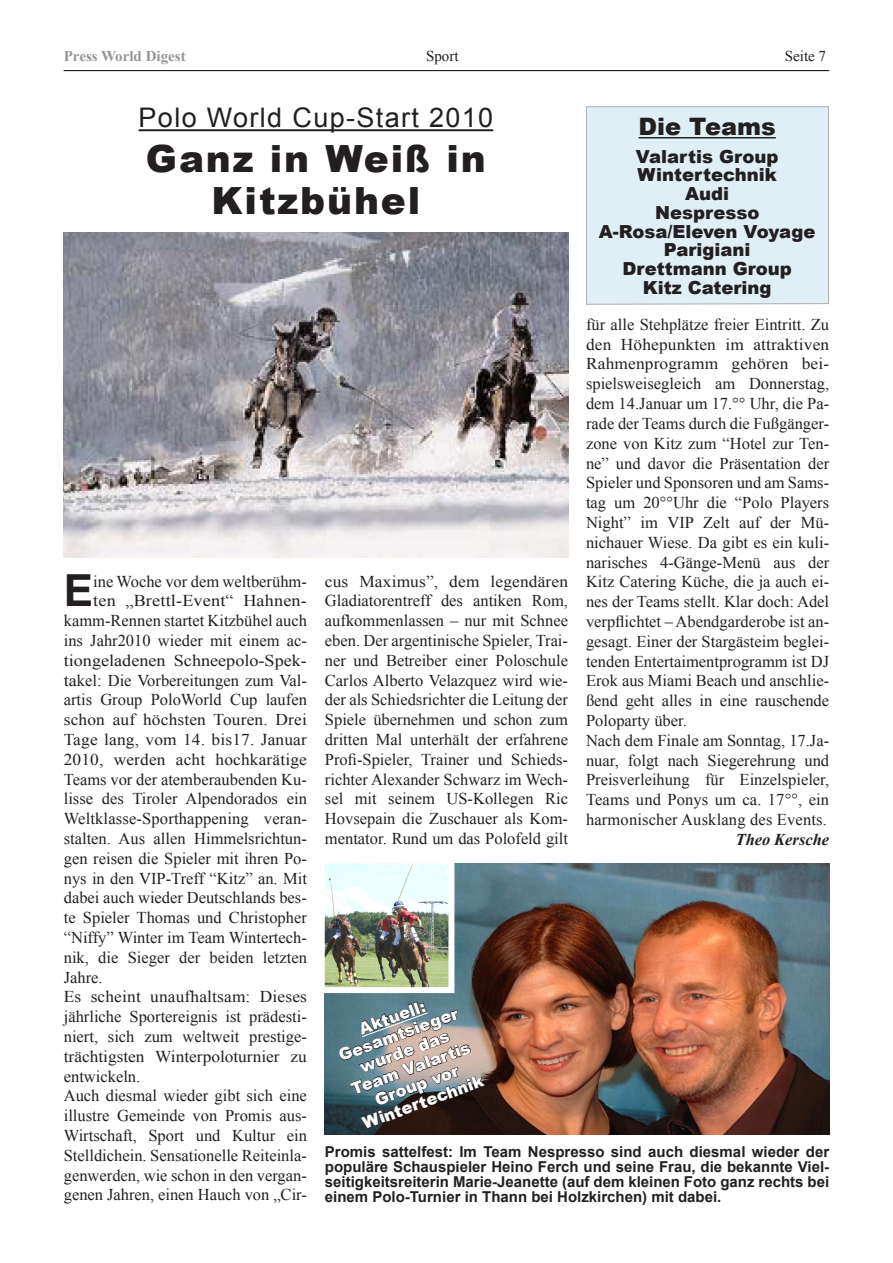
<style>
.page{position:relative;width:893px;height:1263px;background:#fff}
.page>*{position:absolute;margin:0;border:0;box-sizing:border-box;transform-origin:0 0}
.t1{font:700 44.1px "Arial";color:#231f20}
._5-Titel_klein{font:900 37.5px "Arial";letter-spacing:.05em;color:#231f20}
._5-Titel_klein-2{font:27px "Arial";letter-spacing:.05em;color:#231f20}
._5-Titel_klein-3{font:900 24px "Arial";color:#231f20}
._5-Titel_klein-4{font:900 18px "Arial";color:#231f20}
.t2{font:16.5px/19.8px "Times New Roman";color:#231f20;text-align:justify}
.t3{font:16.5px/19.8px "Times New Roman";color:#231f20;text-align:justify;scale:1.05 1}
.t4{font:16.5px "Times New Roman";color:#231f20;scale:1.1 1}
.t5{font:900 16.5px "Arial";color:#fff}
.t6{font:italic 700 16.5px "Times New Roman";color:#231f20}
.t7{font:700 15px/15px "Arial";color:#231f20;text-align:justify}
._3-Grundschrift_ohne{font:700 15px "Times New Roman";color:#939598}
._3-Grundschrift_ohne-2{font:15px "Times New Roman";color:#231f20}
</style>
<div class="page">
<hr style="left:64px;top:70px;width:765px;height:1px;background:#231f20">
<hr style="left:139px;top:129px;width:354px;height:2px;background:#231f20">
<img style="left:325px;top:864px;width:504px;height:270px">
<img style="left:64px;top:233px;width:504px;height:324px">
<div style="left:586px;top:106px;width:243px;height:199px;background:#e0eff6"></div>
<hr style="left:639px;top:137px;width:137px;height:1px;background:#231f20">
<img style="left:326px;top:864px;width:121px;height:122px">
<div style="left:319px;top:857px;width:135px;height:136px;border:6px solid #fff"></div>
<svg style="left:338px;top:1001px;width:148px;height:128px;background:#606769"></svg>
<p class="_3-Grundschrift_ohne" style="left:64px;top:46px;width:123px">Press World Digest</p>
<p class="_3-Grundschrift_ohne-2" style="left:426px;top:46px;width:34px">Sport</p>
<p class="_3-Grundschrift_ohne-2" style="left:785px;top:46px;width:43px">Seite 7</p>
<p class="_5-Titel_klein-2" style="left:139px;top:100px;width:356px">Polo World Cup-Start 2010</p>
<p class="_5-Titel_klein" style="left:146px;top:132px;width:341px">Ganz in Weiß in</p>
<p class="_5-Titel_klein" style="left:212px;top:174px;width:210px">Kitzbühel</p>
<p class="_5-Titel_klein-3" style="left:639px;top:109px;width:139px">Die Teams</p>
<p class="_5-Titel_klein-4" style="left:636px;top:143px;width:144px">Valartis Group</p>
<p class="_5-Titel_klein-4" style="left:638px;top:162px;width:141px">Wintertechnik</p>
<p class="_5-Titel_klein-4" style="left:685px;top:181px;width:45px">Audi</p>
<p class="_5-Titel_klein-4" style="left:655px;top:199px;width:106px">Nespresso</p>
<p class="_5-Titel_klein-4" style="left:599px;top:218px;width:218px">A-Rosa/Eleven Voyage</p>
<p class="_5-Titel_klein-4" style="left:664px;top:237px;width:88px">Parigiani</p>
<p class="_5-Titel_klein-4" style="left:622px;top:256px;width:171px">Drettmann Group</p>
<p class="_5-Titel_klein-4" style="left:643px;top:274px;width:130px">Kitz Catering</p>
<p class="t1" style="left:64px;top:561px;width:31px">E</p>
<p class="t2" style="left:93px;top:571px;width:215px">ine Woche vor dem weltberühm-</p>
<p class="t4" style="left:93px;top:590px;width:196px">ten „Brettl-Event“ Hahnen-</p>
<p class="t2" style="left:64px;top:610px;width:245px">kamm-Rennen startet Kitzbühel auch</p>
<p class="t2" style="left:64px;top:630px;width:245px">ins Jahr2010 wieder mit einem ac-</p>
<p class="t4" style="left:64px;top:649px;width:223px">tiongeladenen Schneepolo-Spek-</p>
<p class="t4" style="left:64px;top:669px;width:223px">takel: Die Vorbereitungen zum Val-</p>
<p class="t2" style="left:64px;top:690px;width:245px">artis Group PoloWorld Cup laufen</p>
<p class="t3" style="left:64px;top:709px;width:233px">schon auf höchsten Touren. Drei</p>
<p class="t3" style="left:64px;top:729px;width:233px">Tage lang, vom 14. bis17. Januar</p>
<p class="t3" style="left:64px;top:749px;width:233px">2010, werden acht hochkarätige</p>
<p class="t2" style="left:64px;top:769px;width:245px">Teams vor der atemberaubenden Ku-</p>
<p class="t2" style="left:64px;top:789px;width:245px">lisse des Tiroler Alpendorados ein</p>
<p class="t2" style="left:64px;top:808px;width:245px">Weltklasse-Sporthappening veran-</p>
<p class="t2" style="left:64px;top:828px;width:245px">stalten. Aus allen Himmelsrichtun-</p>
<p class="t2" style="left:64px;top:848px;width:245px">gen reisen die Spieler mit ihren Po-</p>
<p class="t2" style="left:64px;top:868px;width:245px">nys in den VIP-Treff “Kitz” an. Mit</p>
<p class="t2" style="left:64px;top:888px;width:245px">dabei auch wieder Deutschlands bes-</p>
<p class="t2" style="left:64px;top:907px;width:245px">te Spieler Thomas und Christopher</p>
<p class="t2" style="left:64px;top:927px;width:245px">“Niffy” Winter im Team Wintertech-</p>
<p class="t2" style="left:64px;top:947px;width:245px">nik, die Sieger der beiden letzten</p>
<p class="t2" style="left:64px;top:967px;width:40px">Jahre.</p>
<p class="t3" style="left:64px;top:987px;width:233px">Es scheint unaufhaltsam: Dieses jährliche Sportereignis ist prädesti&shy;niert, sich zum weltweit prestige&shy;trächtigsten Winterpoloturnier zu entwickeln.</p>
<p class="t2" style="left:64px;top:1086px;width:245px">Auch diesmal wieder gibt sich eine illustre Gemeinde von Promis aus-Wirtschaft, Sport und Kultur ein Stelldichein. Sensationelle Reiteinla&shy;genwerden, wie schon in den vergan&shy;genen Jahren, einen Hauch von „Cir-</p>
<p class="t3" style="left:325px;top:571px;width:233px">cus Maximus”, dem legendären Gladiatorentreff des antiken Rom, aufkommenlassen – nur mit Schnee eben. Der argentinische Spieler, Trai&shy;ner und Betreiber einer Poloschule Carlos Alberto Velazquez wird wie&shy;der als Schiedsrichter die Leitung der Spiele übernehmen und schon zum dritten Mal unterhält der erfahrene Profi-Spieler, Trainer und Schieds&shy;richter Alexander Schwarz im Wech&shy;sel mit seinem US-Kollegen Ric Hovsepain die Zuschauer als Kom&shy;mentator. Rund um das Polofeld gilt</p>
<p class="t2" style="left:586px;top:314px;width:245px">für alle Stehplätze freier Eintritt. Zu den Höhepunkten im attraktiven Rahmenprogramm gehören bei&shy;spielsweisegleich am Donnerstag, dem 14.Januar um 17.°° Uhr, die Pa&shy;rade der Teams durch die Fußgänger&shy;zone von Kitz zum “Hotel zur Ten&shy;ne” und davor die Präsentation der Spieler und Sponsoren und am Sams&shy;tag um 20°°Uhr die “Polo Players Night” im VIP Zelt auf der Mü&shy;nichauer Wiese. Da gibt es ein kuli&shy;narisches 4-Gänge-Menü aus der Kitz Catering Küche, die ja auch ei&shy;nes der Teams stellt. Klar doch: Adel verpflichtet – Abendgarderobe ist an&shy;gesagt. Einer der Stargästeim beglei&shy;tenden Entertaimentprogramm ist DJ Erok aus Miami Beach und anschlie&shy;ßend geht alles in eine rauschende Poloparty über.</p>
<p class="t2" style="left:586px;top:730px;width:245px">Nach dem Finale am Sonntag, 17.Ja&shy;nuar, folgt nach Siegerehrung und Preisverleihung für Einzelspieler, Teams und Ponys um ca. 17°°, ein harmonischer Ausklang des Events.</p>
<p class="t6" style="left:736px;top:828px;width:95px">Theo Kersche</p>
<p class="t5" style="left:355px;top:1018px;width:71px;rotate:-20deg">Aktuell:</p>
<p class="t5" style="left:335px;top:1044px;width:127px;rotate:-20deg">Gesamtsieger</p>
<p class="t5" style="left:356px;top:1056px;width:95px;rotate:-20deg">wurde das</p>
<p class="t5" style="left:348px;top:1078px;width:127px;rotate:-20deg">Team Valartis</p>
<p class="t5" style="left:371px;top:1089px;width:89px;rotate:-20deg">Group vor</p>
<p class="t5" style="left:359px;top:1112px;width:129px;rotate:-20deg">Wintertechnik</p>
<p class="t7" style="left:325px;top:1144px;width:506px">Promis sattelfest: Im Team Nespresso sind auch diesmal wieder der populäre Schauspieler Heino Ferch und seine Frau, die bekannte Viel&shy;seitigkeitsreiterin Marie-Jeanette (auf dem kleinen Foto ganz rechts bei einem Polo-Turnier in Thann bei Holzkirchen) mit dabei.</p>
</div>
